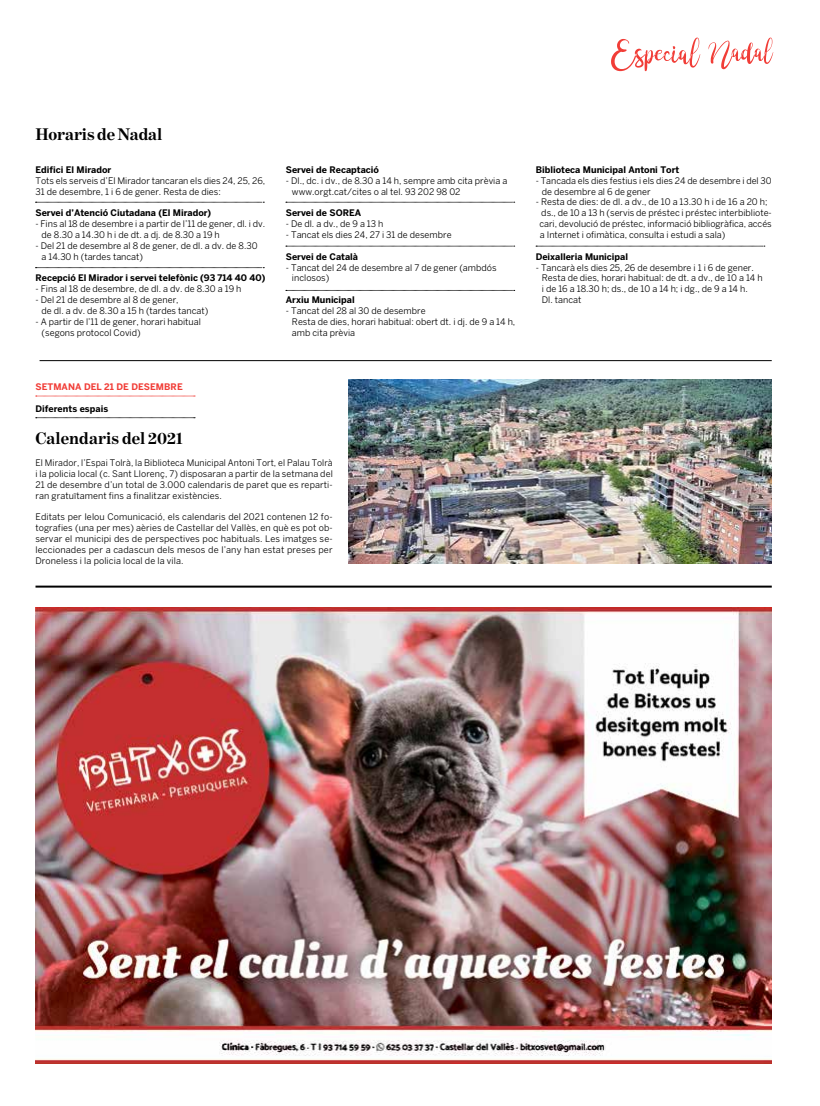
<style>
.page{position:relative;width:820px;height:1106px;background:#fff}
.page>*{position:absolute;margin:0;border:0;box-sizing:border-box;transform-origin:0 0}
.t1{font:700 17px "Benton Modern One";letter-spacing:.005em;color:#000}
.t2{font:9px/10.9px "Benton Sans";color:#000}
.t3{font:700 9px "Benton Sans";color:#000}
.t4{font:700 9px "Benton Sans";letter-spacing:.005em;color:#f13d37}
</style>
<div class="page">
<svg style="left:611px;top:38px;width:162px;height:33px"></svg>
<hr style="left:35px;top:585px;width:736px;height:2px;background:#000">
<img style="left:348px;top:379px;width:423px;height:185px">
<svg style="left:36px;top:396px;width:159px;height:1px"></svg>
<svg style="left:36px;top:417px;width:159px;height:1px"></svg>
<img style="left:35px;top:607px;width:736px;height:456px">
<hr style="left:40px;top:360px;width:731px;height:1px;background:#000">
<svg style="left:35px;top:202px;width:229px;height:1px"></svg>
<svg style="left:286px;top:202px;width:228px;height:1px"></svg>
<svg style="left:286px;top:246px;width:228px;height:1px"></svg>
<svg style="left:536px;top:246px;width:228px;height:1px"></svg>
<svg style="left:286px;top:290px;width:228px;height:1px"></svg>
<svg style="left:35px;top:267px;width:229px;height:1px"></svg>
<h1 class="t1" style="left:35px;top:125px;width:128px">Horaris de Nadal</h1>
<p class="t3" style="left:35px;top:164px;width:77px">Edifici El Mirador</p>
<p class="t2" style="left:35px;top:175px;width:231px">Tots els serveis d’El Mirador tancaran els dies 24, 25, 26,<br>31 de desembre, 1 i 6 de gener. Resta de dies:</p>
<p class="t3" style="left:35px;top:208px;width:177px">Servei d’Atenció Ciutadana (El Mirador)</p>
<p class="t2" style="left:42px;top:218px;width:225px;text-indent:-6px">- Fins al 18 de desembre i a partir de l’11 de gener, dl. i dv. de 8.30 a 14.30 h i de dt. a dj. de 8.30 a 19 h</p>
<p class="t2" style="left:42px;top:240px;width:217px;text-indent:-6px">- Del 21 de desembre al 8 de gener, de dl. a dv. de 8.30 a 14.30 h (tardes tancat)</p>
<p class="t3" style="left:35px;top:273px;width:231px">Recepció El Mirador i servei telefònic (93 714 40 40)</p>
<p class="t2" style="left:35px;top:283px;width:207px">- Fins al 18 de desembre, de dl. a dv. de 8.30 a 19 h</p>
<p class="t2" style="left:42px;top:294px;width:168px;text-indent:-6px">- Del 21 de desembre al 8 de gener,<br>de dl. a dv. de 8.30 a 15 h (tardes tancat)</p>
<p class="t2" style="left:42px;top:316px;width:161px;text-indent:-6px">- A partir de l’11 de gener, horari habitual (segons protocol Covid)</p>
<p class="t4" style="left:35px;top:381px;width:7px">SET</p>
<p class="t4" style="left:53px;top:381px;width:38px">MANA DEL</p>
<p class="t4" style="left:104px;top:381px;width:34px">21 DE DESE</p>
<p class="t4" style="left:156px;top:381px;width:27px">MBRE</p>
<p class="t3" style="left:35px;top:403px;width:74px">Diferents espais</p>
<p class="t3" style="left:286px;top:164px;width:95px">Servei de Recaptació</p>
<p class="t2" style="left:292px;top:175px;width:217px;text-indent:-6px">- Dl., dc. i dv., de 8.30 a 14 h, sempre amb cita prèvia a www.orgt.cat/cites o al tel. 93 202 98 02</p>
<p class="t3" style="left:286px;top:208px;width:77px">Servei de SOREA</p>
<p class="t2" style="left:286px;top:218px;width:99px">- De dl. a dv., de 9 a 13 h</p>
<p class="t2" style="left:286px;top:229px;width:167px">- Tancat els dies 24, 27 i 31 de desembre</p>
<p class="t3" style="left:286px;top:251px;width:74px">Servei de Català</p>
<p class="t2" style="left:292px;top:262px;width:206px;text-indent:-6px">- Tancat del 24 de desembre al 7 de gener (ambdós inclosos)</p>
<p class="t3" style="left:286px;top:294px;width:70px">Arxiu Municipal</p>
<p class="t2" style="left:292px;top:305px;width:225px;text-indent:-6px">- Tancat del 28 al 30 de desembre<br>Resta de dies, horari habitual: obert dt. i dj. de 9 a 14 h, amb cita prèvia</p>
<h1 class="t1" style="left:35px;top:429px;width:149px">Calendaris del 2021</h1>
<p class="t2" style="left:35px;top:457px;width:299px;text-align:justify">El Mirador, l’Espai Tolrà, la Biblioteca Municipal Antoni Tort, el Palau Tolrà i la policia local (c. Sant Llorenç, 7) disposaran a partir de la setmana del 21 de desembre d’un total de 3.000 calendaris de paret que es reparti&shy;ran gratuïtament fins a finalitzar existències.</p>
<p class="t2" style="left:35px;top:511px;width:298px;text-align:justify">Editats per Ielou Comunicació, els calendaris del 2021 contenen 12 fo&shy;tografies (una per mes) aèries de Castellar del Vallès, en què es pot ob&shy;servar el municipi des de perspectives poc habituals. Les imatges se&shy;leccionades per a cadascun dels mesos de l’any han estat preses per Droneless i la policia local de la vila.</p>
<p class="t3" style="left:535px;top:164px;width:145px">Biblioteca Municipal Antoni Tort</p>
<p class="t2" style="left:541px;top:175px;width:231px;text-indent:-6px">- Tancada els dies festius i els dies 24 de desembre i del 30 de desembre al 6 de gener</p>
<p class="t2" style="left:539px;top:197px;width:234px;text-indent:-4px">- Resta de dies: de dl. a dv., de 10 a 13.30 h i de 16 a 20 h; ds., de 10 a 13 h (servis de préstec i préstec interbibliote&shy;cari, devolució de préstec, informació bibliogràfica, accés a Internet i ofimàtica, consulta i estudi a sala)</p>
<p class="t3" style="left:535px;top:251px;width:94px">Deixalleria Municipal</p>
<p class="t2" style="left:541px;top:262px;width:222px;text-indent:-6px">- Tancarà els dies 25, 26 de desembre i 1 i 6 de gener.<br>Resta de dies, horari habitual: de dt. a dv., de 10 a 14 h i de 16 a 18.30 h; ds., de 10 a 14 h; i dg., de 9 a 14 h.<br>Dl. tancat</p>
</div>
